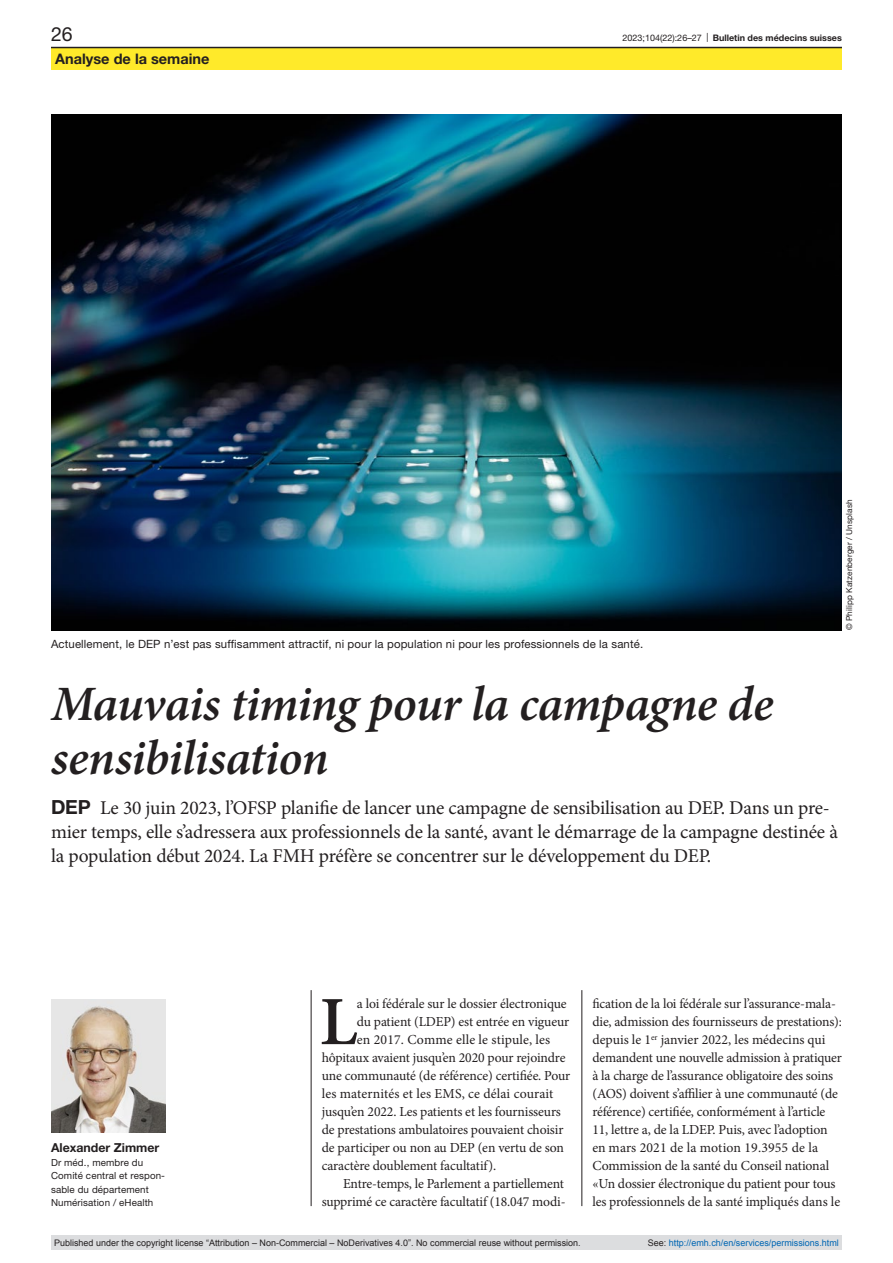
<style>
.page{position:relative;width:893px;height:1263px;background:#fff}
.page>*{position:absolute;margin:0;border:0;box-sizing:border-box;transform-origin:0 0}
.paragraph-left-initi{font:600 69.15px "Minion Pro";color:#231f20}
.article-title-33-ser{font:italic 600 49.5px/54px "Minion Pro";letter-spacing:-.015em;color:#231f20}
.lead{font:19.5px/24px "Minion Pro";letter-spacing:-.01em;color:#231f20}
.t1{font:19.5px "Helvetica Neue LT Pro";color:#231f20}
.t2{font:700 14.55px "Helvetica Neue LT Pro";color:#231f20}
.paragraph-left-inden{font:13.8px/18px "Minion Pro";letter-spacing:-.01em;color:#231f20;text-align:right}
.paragraph-left-initi-2{font:13.8px "Minion Pro";letter-spacing:-.01em;color:#231f20}
.paragraph-left-initi-3{font:13.8px "Minion Pro";letter-spacing:.01em;color:#231f20}
.authors{font:700 12.3px "Helvetica Neue LT Pro";color:#231f20}
.figure-caption{font:11.4px "Helvetica Neue LT Pro";letter-spacing:.01em;color:#231f20}
.affiliations{font:9.75px/13.5px "Helvetica Neue LT Pro";letter-spacing:.01em;color:#231f20}
.t3{font:9px "Arial";color:#231f20}
.t4{font:9px "Arial";color:#0066b3}
.t5{font:700 9px "Helvetica Neue LT Pro";color:#231f20}
.credits{font:8.25px "Helvetica Neue LT Pro";letter-spacing:.01em;color:#231f20}
.s1{font-weight:400}
.s2{font-family:"Helvetica Neue LT Pro";font-weight:700}
.s3{color:#231f20}
</style>
<div class="page">
<img style="left:51px;top:115px;width:791px;height:515px">
<hr style="left:311px;top:990px;width:1px;height:216px;background:#231f20">
<hr style="left:582px;top:990px;width:1px;height:216px;background:#231f20">
<img style="left:51px;top:1000px;width:114px;height:133px">
<div style="left:51px;top:47px;width:791px;height:23px;background:#ffea2a"></div>
<hr style="left:51px;top:47px;width:791px;height:1px;background:#231f20">
<div style="left:51px;top:1235px;width:791px;height:15px;background:#dcdddf"></div>
<h3 class="t1" style="left:51px;top:22px;width:23px">26</h3>
<p class="t5" style="left:623px;top:32px;width:221px"><span class="s1">2023;104(22):26–27 |</span> Bulletin des médecins suisses</p>
<p class="t2" style="left:55px;top:49px;width:156px">Analyse de la semaine</p>
<p class="figure-caption" style="left:51px;top:637px;width:594px">Actuellement, le DEP n’est pas suffisamment attractif, ni pour la population ni pour les professionnels de la santé.</p>
<p class="credits" style="left:844px;top:630px;width:132px;rotate:-90deg">© Philipp Katzenberger / Unsplash</p>
<p class="article-title-33-ser" style="left:51px;top:677px;width:724px">Mauvais timing pour la campagne de sensibilisation</p>
<p class="lead" style="left:51px;top:796px;width:788px"><span class="s2">DEP</span> Le 30 juin 2023, l’OFSP planifie de lancer une campagne de sensibilisation au DEP. Dans un pre&shy;mier temps, elle s’adressera aux professionnels de la santé, avant le démarrage de la campagne destinée à la population début 2024. La FMH préfère se concentrer sur le développement du DEP.</p>
<p class="authors" style="left:51px;top:1140px;width:110px">Alexander Zimmer</p>
<p class="affiliations" style="left:51px;top:1155px;width:116px">Dr méd., membre du<br>Comité central et respon&shy;sable du département<br>Numérisation / eHealth</p>
<p class="paragraph-left-initi" style="left:320px;top:974px;width:39px">L</p>
<p class="paragraph-left-initi-2" style="left:357px;top:994px;width:211px">a loi fédérale sur le dossier électronique</p>
<p class="paragraph-left-initi-2" style="left:357px;top:1012px;width:214px">du patient (LDEP) est entrée en vigueur</p>
<p class="paragraph-left-initi-3" style="left:357px;top:1030px;width:195px">en 2017. Comme elle le stipule, les</p>
<p class="paragraph-left-initi-2" style="left:322px;top:1048px;width:245px">hôpitaux avaient jusqu’en 2020 pour rejoindre</p>
<p class="paragraph-left-initi-2" style="left:322px;top:1066px;width:250px">une communauté (de référence) certifiée. Pour</p>
<p class="paragraph-left-initi-3" style="left:322px;top:1084px;width:233px">les maternités et les EMS, ce délai courait</p>
<p class="paragraph-left-initi-2" style="left:322px;top:1102px;width:241px">jusqu’en 2022. Les patients et les fournisseurs</p>
<p class="paragraph-left-initi-2" style="left:322px;top:1120px;width:243px">de prestations ambulatoires pouvaient choisir</p>
<p class="paragraph-left-initi-2" style="left:322px;top:1138px;width:244px">de participer ou non au DEP (en vertu de son</p>
<p class="paragraph-left-initi-2" style="left:322px;top:1156px;width:176px">caractère doublement facultatif).</p>
<p class="paragraph-left-inden" style="left:322px;top:1175px;width:245px">Entre-temps, le Parlement a partiellement supprimé ce caractère facultatif (18.047 modi-</p>
<p class="paragraph-left-inden" style="left:592px;top:995px;width:251px;text-align:left">fication de la loi fédérale sur l’assurance-mala&shy;die, admission des fournisseurs de prestations): depuis le 1<sup>er</sup> janvier 2022, les médecins qui demandent une nouvelle admission à pratiquer à la charge de l’assurance obligatoire des soins (AOS) doivent s’affilier à une communauté (de référence) certifiée, conformément à l’article 11, lettre a, de la LDEP. Puis, avec l’adoption en mars 2021 de la motion 19.3955 de la Commission de la santé du Conseil national «Un dossier électronique du patient pour tous les professionnels de la santé impliqués dans le</p>
<p class="t3" style="left:54px;top:1237px;width:528px">Published under the copyright license “Attribution – Non-Commercial – NoDerivatives 4.0”. No commercial reuse without permission.</p>
<p class="t4" style="left:648px;top:1237px;width:193px"><span class="s3">See:</span> http://emh.ch/en/services/permissions.html</p>
</div>
